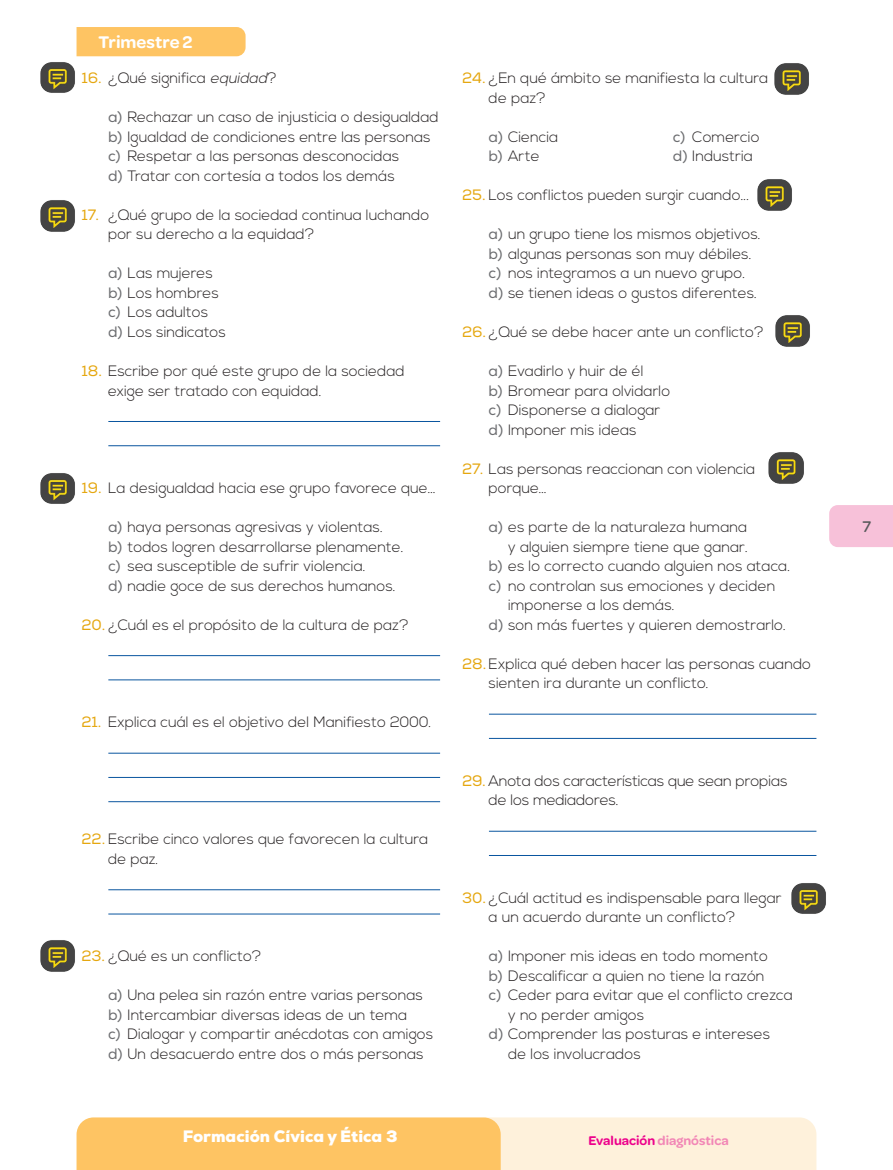
<style>
.page{position:relative;width:893px;height:1170px;background:#fff}
.page>*{position:absolute;margin:0;border:0;box-sizing:border-box;transform-origin:0 0}
.t1{font:600 18px "Omnes";color:#fff}
.t2{font:900 16.5px "Nexa";color:#fff}
.t3{font:500 16.5px "Omnes";color:#57585a}
.t4{font:300 15.15px/19.5px "Nexa";letter-spacing:-.015em;color:#231f20}
.t5{font:300 15px/19.5px "Nexa";color:#231f20}
.t6{font:600 13.5px "Omnes";color:#f287b6}
.s1{font-weight:400;color:#e5a710}
.s2{font-style:italic}
.s3{font-weight:400;color:#6c6d70}
.s4{color:#ed028c}
</style>
<div class="page">
<svg style="left:77px;top:1117px;width:739px;height:52px;background:#fed797"></svg>
<div style="left:77px;top:27px;width:169px;height:29px;background:#fec463"></div>
<hr style="left:108px;top:421px;width:332px;height:1px;background:#0a559f">
<hr style="left:108px;top:445px;width:332px;height:1px;background:#0a559f">
<hr style="left:108px;top:655px;width:332px;height:1px;background:#0a559f">
<hr style="left:108px;top:679px;width:332px;height:1px;background:#0a559f">
<hr style="left:108px;top:752px;width:332px;height:1px;background:#0a559f">
<hr style="left:108px;top:777px;width:332px;height:1px;background:#0a559f">
<hr style="left:108px;top:801px;width:332px;height:1px;background:#0a559f">
<hr style="left:108px;top:889px;width:332px;height:1px;background:#0a559f">
<hr style="left:108px;top:913px;width:332px;height:1px;background:#0a559f">
<hr style="left:489px;top:713px;width:327px;height:1px;background:#0a559f">
<hr style="left:489px;top:738px;width:327px;height:1px;background:#0a559f">
<hr style="left:489px;top:830px;width:327px;height:1px;background:#0a559f">
<hr style="left:489px;top:855px;width:327px;height:1px;background:#0a559f">
<div style="left:829px;top:505px;width:64px;height:42px;background:#f7c1d9"></div>
<img style="left:40px;top:62px;width:35px;height:31px">
<img style="left:40px;top:200px;width:35px;height:32px">
<img style="left:40px;top:473px;width:35px;height:31px">
<img style="left:40px;top:940px;width:35px;height:32px">
<img style="left:774px;top:63px;width:35px;height:32px">
<img style="left:757px;top:179px;width:35px;height:32px">
<img style="left:775px;top:315px;width:35px;height:32px">
<img style="left:768px;top:452px;width:36px;height:32px">
<img style="left:791px;top:883px;width:35px;height:31px">
<p class="t1" style="left:99px;top:29px;width:95px">Trimestre 2</p>
<p class="t5" style="left:81px;top:69px;width:197px"><span class="s1">16.</span> ¿Qué significa <span class="s2">equidad</span>?</p>
<p class="t5" style="left:108px;top:108px;width:332px"><span class="s3">a)</span> Rechazar un caso de injusticia o desigualdad <span class="s3">b)</span> Igualdad de condiciones entre las personas <span class="s3">c)</span> Respetar a las personas desconocidas<br><span class="s3">d)</span> Tratar con cortesía a todos los demás</p>
<p class="t5" style="left:108px;top:206px;width:323px;text-indent:-27px"><span class="s1">17.</span> ¿Qué grupo de la sociedad continua luchando por su derecho a la equidad?</p>
<p class="t5" style="left:108px;top:264px;width:119px"><span class="s3">a)</span> Las mujeres <span class="s3">b)</span> Los hombres <span class="s3">c)</span> Los adultos <span class="s3">d)</span> Los sindicatos</p>
<p class="t5" style="left:108px;top:362px;width:298px;text-indent:-27px"><span class="s1">18.</span> Escribe por qué este grupo de la sociedad exige ser tratado con equidad.</p>
<p class="t5" style="left:81px;top:479px;width:356px"><span class="s1">19.</span> La desigualdad hacia ese grupo favorece que…</p>
<p class="t5" style="left:108px;top:518px;width:297px"><span class="s3">a)</span> haya personas agresivas y violentas.<br><span class="s3">b)</span> todos logren desarrollarse plenamente. <span class="s3">c)</span> sea susceptible de sufrir violencia.<br><span class="s3">d)</span> nadie goce de sus derechos humanos.</p>
<p class="t5" style="left:81px;top:615px;width:329px"><span class="s1">20.</span> ¿Cuál es el propósito de la cultura de paz?</p>
<p class="t5" style="left:81px;top:713px;width:351px"><span class="s1">21.</span> Explica cuál es el objetivo del Manifiesto 2000.</p>
<p class="t5" style="left:108px;top:830px;width:322px;text-indent:-27px"><span class="s1">22.</span> Escribe cinco valores que favorecen la cultura de paz.</p>
<p class="t5" style="left:81px;top:947px;width:182px"><span class="s1">23.</span> ¿Qué es un conflicto?</p>
<p class="t5" style="left:108px;top:986px;width:327px"><span class="s3">a)</span> Una pelea sin razón entre varias personas <span class="s3">b)</span> Intercambiar diversas ideas de un tema<br><span class="s3">c)</span> Dialogar y compartir anécdotas con amigos <span class="s3">d)</span> Un desacuerdo entre dos o más personas</p>
<p class="t5" style="left:489px;top:69px;width:281px;text-indent:-27px"><span class="s1">24.</span> ¿En qué ámbito se manifiesta la cultura de paz?</p>
<p class="t5" style="left:489px;top:128px;width:71px"><span class="s3">a)</span> Ciencia <span class="s3">b)</span> Arte</p>
<p class="t5" style="left:673px;top:128px;width:88px"><span class="s3">c)</span> Comercio <span class="s3">d)</span> Industria</p>
<p class="t5" style="left:462px;top:186px;width:289px"><span class="s1">25.</span> Los conflictos pueden surgir cuando...</p>
<p class="t5" style="left:489px;top:225px;width:274px"><span class="s3">a)</span> un grupo tiene los mismos objetivos. <span class="s3">b)</span> algunas personas son muy débiles. <span class="s3">c)</span> nos integramos a un nuevo grupo. <span class="s3">d)</span> se tienen ideas o gustos diferentes.</p>
<p class="t5" style="left:462px;top:323px;width:303px"><span class="s1">26.</span> ¿Qué se debe hacer ante un conflicto?</p>
<p class="t5" style="left:489px;top:362px;width:183px"><span class="s3">a)</span> Evadirlo y huir de él<br><span class="s3">b)</span> Bromear para olvidarlo <span class="s3">c)</span> Disponerse a dialogar <span class="s3">d)</span> Imponer mis ideas</p>
<p class="t5" style="left:489px;top:459px;width:268px;text-indent:-27px"><span class="s1">27.</span> Las personas reaccionan con violencia porque…</p>
<p class="t5" style="left:489px;top:518px;width:260px"><span class="s3">a)</span> es parte de la naturaleza humana</p>
<p class="t5" style="left:508px;top:537px;width:241px">y alguien siempre tiene que ganar.</p>
<p class="t5" style="left:489px;top:557px;width:303px"><span class="s3">b)</span> es lo correcto cuando alguien nos ataca.</p>
<p class="t5" style="left:489px;top:576px;width:288px"><span class="s3">c)</span> no controlan sus emociones y deciden</p>
<p class="t5" style="left:508px;top:596px;width:168px">imponerse a los demás.</p>
<p class="t5" style="left:489px;top:615px;width:299px"><span class="s3">d)</span> son más fuertes y quieren demostrarlo.</p>
<p class="t5" style="left:489px;top:654px;width:324px;text-indent:-27px"><span class="s1">28.</span> Explica qué deben hacer las personas cuando sienten ira durante un conflicto.</p>
<p class="t4" style="left:489px;top:771px;width:300px;text-indent:-27px"><span class="s1">29.</span> Anota dos características que sean propias de los mediadores.</p>
<p class="t5" style="left:489px;top:888px;width:295px;text-indent:-27px"><span class="s1">30.</span> ¿Cuál actitud es indispensable para llegar a un acuerdo durante un conflicto?</p>
<p class="t5" style="left:489px;top:947px;width:281px"><span class="s3">a)</span> Imponer mis ideas en todo momento</p>
<p class="t5" style="left:489px;top:966px;width:277px"><span class="s3">b)</span> Descalificar a quien no tiene la razón</p>
<p class="t5" style="left:489px;top:986px;width:306px"><span class="s3">c)</span> Ceder para evitar que el conflicto crezca</p>
<p class="t5" style="left:508px;top:1005px;width:138px">y no perder amigos</p>
<p class="t5" style="left:489px;top:1025px;width:283px"><span class="s3">d)</span> Comprender las posturas e intereses</p>
<p class="t5" style="left:508px;top:1044px;width:134px">de los involucrados</p>
<p class="t2" style="left:183px;top:1125px;width:216px">Formación Cívica y Ética 3</p>
<p class="t6" style="left:588px;top:1130px;width:142px"><span class="s4">Evaluación</span> diagnóstica</p>
<p class="t3" style="left:863px;top:515px;width:10px">7</p>
</div>
